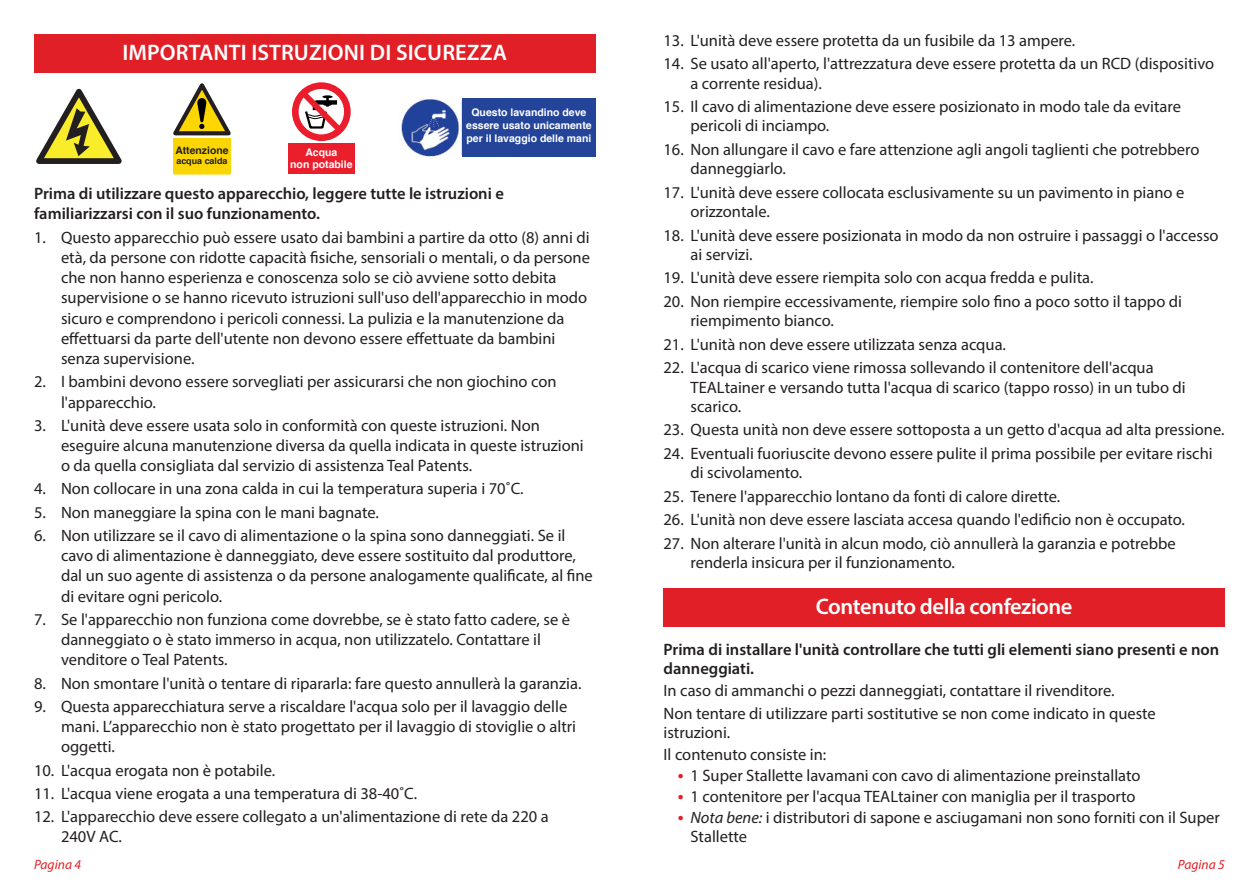
<style>
.page{position:relative;width:1259px;height:893px;background:#fff}
.page>*{position:absolute;margin:0;border:0;box-sizing:border-box;transform-origin:0 0}
.t1{font:600 22.5px "Myriad Pro";letter-spacing:.005em;color:#fff}
.t2{font:600 22.5px "Myriad Pro";letter-spacing:-.02em;color:#fff}
.t3{font:16.5px/20.2px "Myriad Pro";color:#231f20}
.t4{font:600 16.5px/20.2px "Myriad Pro";color:#231f20}
.t5{font:italic 13.5px "Myriad Pro";color:#e11f26}
.t6{font:700 10.5px/13.4px "Helvetica";color:#fff;text-align:center}
.t7{font:700 10.35px "Helvetica";color:#231f20}
.t8{font:700 8.85px "Helvetica";color:#231f20}
.s1{font-weight:600;font-size:18.75px;color:#e01f26}
.s2{font-weight:600;font-style:italic;font-size:18.75px;color:#e01f26}
.s3{font-style:italic}
</style>
<div class="page">
<div style="left:34px;top:34px;width:561px;height:38px;background:#e01f26"></div>
<img style="left:401px;top:98px;width:195px;height:59px">
<svg style="left:292px;top:82px;width:59px;height:62px"></svg>
<div style="left:174px;top:138px;width:56px;height:37px;background:#fee768"></div>
<svg style="left:173px;top:83px;width:58px;height:53px"></svg>
<svg style="left:36px;top:88px;width:86px;height:76px"></svg>
<div style="left:173px;top:138px;width:57px;height:36px;background:#fcd604"></div>
<div style="left:288px;top:144px;width:67px;height:30px;background:#eb1e2c"></div>
<div style="left:462px;top:98px;width:133px;height:58px;background:#234499"></div>
<div style="left:663px;top:588px;width:562px;height:38px;background:#e01f26"></div>
<h1 class="t1" style="left:122px;top:43px;width:386px">IMPORTANTI ISTRUZIONI DI SICUREZZA</h1>
<p class="t7" style="left:175px;top:146px;width:55px">Attenzione</p>
<p class="t8" style="left:176px;top:158px;width:53px">acqua calda</p>
<p class="t6" style="left:290px;top:147px;width:64px;line-height:11.9px">Acqua<br>non potabile</p>
<p class="t6" style="left:466px;top:106px;width:127px">Questo lavandino deve essere usato unicamente per il lavaggio delle mani</p>
<p class="t4" style="left:34px;top:185px;width:471px">Prima di utilizzare questo apparecchio, leggere tutte le istruzioni e familiarizzarsi con il suo funzionamento.</p>
<p class="t3" style="left:61px;top:228px;width:530px;text-indent:-27px">1. Questo apparecchio può essere usato dai bambini a partire da otto (8) anni di età, da persone con ridotte capacità fisiche, sensoriali o mentali, o da persone che non hanno esperienza e conoscenza solo se ciò avviene sotto debita supervisione o se hanno ricevuto istruzioni sull'uso dell'apparecchio in modo sicuro e comprendono i pericoli connessi. La pulizia e la manutenzione da effettuarsi da parte dell'utente non devono essere effettuate da bambini senza supervisione.</p>
<p class="t3" style="left:61px;top:373px;width:497px;text-indent:-27px">2. I bambini devono essere sorvegliati per assicurarsi che non giochino con l'apparecchio.</p>
<p class="t3" style="left:61px;top:416px;width:524px;text-indent:-27px">3. L'unità deve essere usata solo in conformità con queste istruzioni. Non eseguire alcuna manutenzione diversa da quella indicata in queste istruzioni o da quella consigliata dal servizio di assistenza Teal Patents.</p>
<p class="t3" style="left:34px;top:480px;width:491px">4. Non collocare in una zona calda in cui la temperatura superia i 70˚C.</p>
<p class="t3" style="left:34px;top:503px;width:346px">5. Non maneggiare la spina con le mani bagnate.</p>
<p class="t3" style="left:61px;top:527px;width:533px;text-indent:-27px">6. Non utilizzare se il cavo di alimentazione o la spina sono danneggiati. Se il cavo di alimentazione è danneggiato, deve essere sostituito dal produttore, dal un suo agente di assistenza o da persone analogamente qualificate, al fine di evitare ogni pericolo.</p>
<p class="t3" style="left:61px;top:611px;width:510px;text-indent:-27px">7. Se l'apparecchio non funziona come dovrebbe, se è stato fatto cadere, se è danneggiato o è stato immerso in acqua, non utilizzatelo. Contattare il venditore o Teal Patents.</p>
<p class="t3" style="left:34px;top:674px;width:549px">8. Non smontare l'unità o tentare di ripararla: fare questo annullerà la garanzia.</p>
<p class="t3" style="left:61px;top:697px;width:516px;text-indent:-27px">9. Questa apparecchiatura serve a riscaldare l'acqua solo per il lavaggio delle mani. L’apparecchio non è stato progettato per il lavaggio di stoviglie o altri oggetti.</p>
<p class="t3" style="left:34px;top:761px;width:243px">10. L'acqua erogata non è potabile.</p>
<p class="t3" style="left:34px;top:784px;width:385px">11. L'acqua viene erogata a una temperatura di 38-40˚C.</p>
<p class="t3" style="left:61px;top:808px;width:489px;text-indent:-27px">12. L'apparecchio deve essere collegato a un'alimentazione di rete da 220 a<br>240V AC.</p>
<p class="t5" style="left:34px;top:858px;width:49px">Pagina 4</p>
<p class="t3" style="left:663px;top:31px;width:413px">13. L'unità deve essere protetta da un fusibile da 13 ampere.</p>
<p class="t3" style="left:690px;top:56px;width:525px;line-height:19.2px;text-indent:-27px">14. Se usato all'aperto, l'attrezzatura deve essere protetta da un RCD (dispositivo a corrente residua).</p>
<p class="t3" style="left:690px;top:98px;width:492px;line-height:19.2px;text-indent:-27px">15. Il cavo di alimentazione deve essere posizionato in modo tale da evitare pericoli di inciampo.</p>
<p class="t3" style="left:690px;top:141px;width:510px;line-height:19.2px;text-indent:-27px">16. Non allungare il cavo e fare attenzione agli angoli taglienti che potrebbero danneggiarlo.</p>
<p class="t3" style="left:690px;top:184px;width:495px;line-height:19.2px;text-indent:-27px">17. L'unità deve essere collocata esclusivamente su un pavimento in piano e orizzontale.</p>
<p class="t3" style="left:690px;top:227px;width:529px;line-height:19.2px;text-indent:-27px">18. L'unità deve essere posizionata in modo da non ostruire i passaggi o l'accesso ai servizi.</p>
<p class="t3" style="left:663px;top:269px;width:431px">19. L'unità deve essere riempita solo con acqua fredda e pulita.</p>
<p class="t3" style="left:690px;top:293px;width:493px;line-height:19.2px;text-indent:-27px">20. Non riempire eccessivamente, riempire solo fino a poco sotto il tappo di riempimento bianco.</p>
<p class="t3" style="left:663px;top:336px;width:344px">21. L'unità non deve essere utilizzata senza acqua.</p>
<p class="t3" style="left:690px;top:360px;width:497px;line-height:19.2px;text-indent:-27px">22. L'acqua di scarico viene rimossa sollevando il contenitore dell'acqua<br>TEALtainer e versando tutta l'acqua di scarico (tappo rosso) in un tubo di scarico.</p>
<p class="t3" style="left:663px;top:421px;width:562px">23. Questa unità non deve essere sottoposta a un getto d'acqua ad alta pressione.</p>
<p class="t3" style="left:690px;top:445px;width:524px;line-height:19.2px;text-indent:-27px">24. Eventuali fuoriuscite devono essere pulite il prima possibile per evitare rischi di scivolamento.</p>
<p class="t3" style="left:663px;top:488px;width:398px">25. Tenere l'apparecchio lontano da fonti di calore dirette.</p>
<p class="t3" style="left:663px;top:511px;width:523px">26. L'unità non deve essere lasciata accesa quando l'edificio non è occupato.</p>
<p class="t3" style="left:690px;top:535px;width:487px;line-height:19.2px;text-indent:-27px">27. Non alterare l'unità in alcun modo, ciò annullerà la garanzia e potrebbe renderla insicura per il funzionamento.</p>
<h1 class="t2" style="left:816px;top:597px;width:258px">Contenuto della confezione</h1>
<p class="t4" style="left:663px;top:641px;width:557px;line-height:19.4px">Prima di installare l'unità controllare che tutti gli elementi siano presenti e non danneggiati.</p>
<p class="t3" style="left:663px;top:681px;width:494px;line-height:22.4px">In caso di ammanchi o pezzi danneggiati, contattare il rivenditore.<br>Non tentare di utilizzare parti sostitutive se non come indicato in queste</p>
<p class="t3" style="left:663px;top:723px;width:164px;line-height:22.4px">istruzioni.<br>Il contenuto consiste in:</p>
<p class="t3" style="left:678px;top:767px;width:464px"><span class="s1">•</span> 1 Super Stallette lavamani con cavo di alimentazione preinstallato</p>
<p class="t3" style="left:678px;top:788px;width:459px"><span class="s1">•</span> 1 contenitore per l'acqua TEALtainer con maniglia per il trasporto</p>
<p class="t3" style="left:690px;top:809px;width:531px;line-height:19.4px;text-indent:-13px"><span class="s2">•</span> <span class="s3">Nota bene:</span> i distributori di sapone e asciugamani non sono forniti con il Super<br>Stallette</p>
<p class="t5" style="left:1177px;top:858px;width:49px">Pagina 5</p>
</div>
